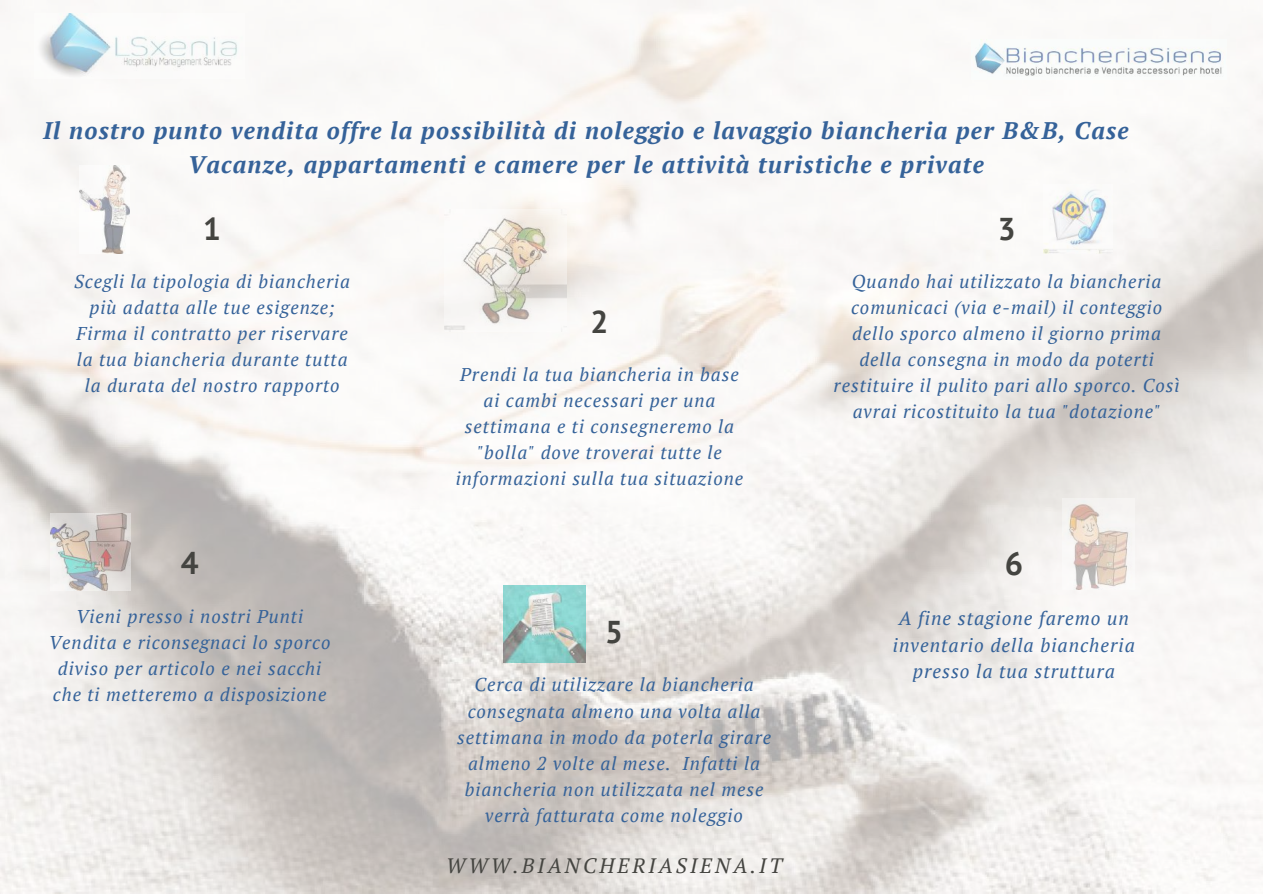
<style>
.page{position:relative;width:1263px;height:894px;background:#fff}
.page>*{position:absolute;margin:0;border:0;box-sizing:border-box;transform-origin:0 0}
.t1{font:700 32.4px "PT Sans";color:#444440}
.t2{font:700 31.5px "PT Sans";color:#444440}
.t3{font:italic 700 23.85px/33.8px "PT Serif";letter-spacing:.05em;color:#356299;text-align:center}
.t4{font:italic 20.85px "PT Serif";letter-spacing:.15em;color:#444440}
.t5{font:italic 19.05px/26.8px "PT Serif";letter-spacing:.05em;color:#356299;text-align:center}
.t6{font:italic 18.45px/26.1px "PT Serif";letter-spacing:.05em;color:#356299;text-align:center}
</style>
<div class="page">
<img style="left:0;top:0;width:1263px;height:893px">
<img style="left:35px;top:13px;width:209px;height:66px">
<img style="left:971px;top:40px;width:255px;height:39px">
<img style="left:445px;top:210px;width:121px;height:121px">
<img style="left:1063px;top:498px;width:72px;height:91px">
<img style="left:79px;top:165px;width:51px;height:88px">
<img style="left:1044px;top:185px;width:68px;height:68px">
<img style="left:504px;top:585px;width:82px;height:77px">
<img style="left:51px;top:513px;width:80px;height:77px">
<p class="t3" style="left:43px;top:113px;width:1087px">Il nostro punto vendita offre la possibilità di noleggio e lavaggio biancheria per B&amp;B, Case<br>Vacanze, appartamenti e camere per le attività turistiche e private</p>
<h2 class="t2" style="left:203px;top:208px;width:19px">1</h2>
<p class="t6" style="left:74px;top:268px;width:277px">Scegli la tipologia di biancheria più adatta alle tue esigenze;<br>Firma il contratto per riservare la tua biancheria durante tutta la durata del nostro rapporto</p>
<h2 class="t2" style="left:181px;top:542px;width:19px">4</h2>
<p class="t6" style="left:49px;top:602px;width:283px">Vieni presso i nostri Punti<br>Vendita e riconsegnaci lo sporco diviso per articolo e nei sacchi che ti metteremo a disposizione</p>
<h2 class="t2" style="left:591px;top:301px;width:19px">2</h2>
<p class="t6" style="left:456px;top:361px;width:289px">Prendi la tua biancheria in base ai cambi necessari per una settimana e ti consegneremo la "bolla" dove troverai tutte le informazioni sulla tua situazione</p>
<h2 class="t2" style="left:605px;top:611px;width:19px">5</h2>
<p class="t6" style="left:457px;top:671px;width:316px">Cerca di utilizzare la biancheria consegnata almeno una volta alla settimana in modo da poterla girare almeno 2 volte al mese. Infatti la biancheria non utilizzata nel mese verrà fatturata come noleggio</p>
<p class="t4" style="left:446px;top:850px;width:338px">WWW.BIANCHERIASIENA.IT</p>
<h2 class="t2" style="left:998px;top:208px;width:19px">3</h2>
<p class="t6" style="left:834px;top:268px;width:347px">Quando hai utilizzato la biancheria comunicaci (via e-mail) il conteggio dello sporco almeno il giorno prima della consegna in modo da poterti restituire il pulito pari allo sporco. Così avrai ricostituito la tua "dotazione"</p>
<h1 class="t1" style="left:1005px;top:542px;width:20px">6</h1>
<p class="t5" style="left:893px;top:604px;width:243px">A fine stagione faremo un inventario della biancheria presso la tua struttura</p>
</div>
